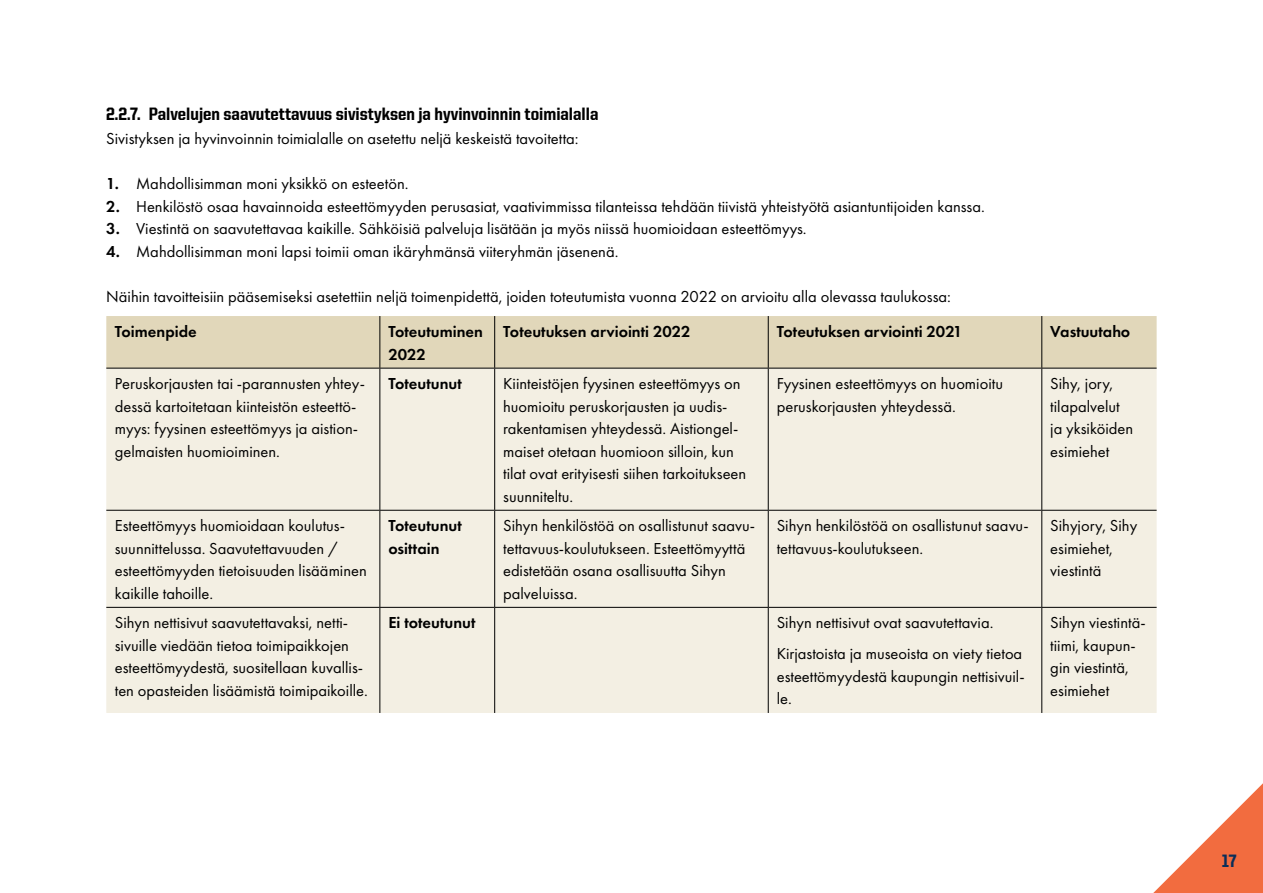
<style>
.page{position:relative;width:1263px;height:893px;background:#fff}
.page>*{position:absolute;margin:0;border:0;box-sizing:border-box;transform-origin:0 0}
.H3_Otsikko{font:800 18px "United Sans Semi Cond";color:#000}
.t1{font:800 18px "United Sans Semi Cond";color:#0a2e59}
.Taulukon_leipis{font:16.5px/22.5px "Futura PT";color:#000}
.Leipis{font:16.5px "Futura PT";color:#000}
.Taulukon_otsikkorivi{font:600 16.5px/22.5px "Futura PT";color:#000}
.Taulukon_leipis-2{font:600 16.5px/22.5px "Futura PT";color:#000}
.s1{font-weight:600}
</style>
<div class="page">
<svg style="left:1153px;top:783px;width:110px;height:110px"></svg>
<div style="left:106px;top:316px;width:1050px;height:52px;background:#e1d7ba"></div>
<div style="left:106px;top:369px;width:1050px;height:344px;background:#f3efe3"></div>
<hr style="left:379px;top:368px;width:1px;height:142px;background:#000">
<hr style="left:494px;top:368px;width:1px;height:142px;background:#000">
<hr style="left:768px;top:368px;width:1px;height:142px;background:#000">
<hr style="left:1041px;top:368px;width:1px;height:142px;background:#000">
<hr style="left:106px;top:510px;width:274px;height:1px;background:#000">
<hr style="left:380px;top:510px;width:115px;height:1px;background:#000">
<hr style="left:379px;top:511px;width:1px;height:96px;background:#000">
<hr style="left:495px;top:510px;width:273px;height:1px;background:#000">
<hr style="left:494px;top:511px;width:1px;height:96px;background:#000">
<hr style="left:768px;top:510px;width:274px;height:1px;background:#000">
<hr style="left:768px;top:511px;width:1px;height:96px;background:#000">
<hr style="left:1042px;top:510px;width:114px;height:1px;background:#000">
<hr style="left:1041px;top:511px;width:1px;height:96px;background:#000">
<hr style="left:106px;top:607px;width:274px;height:1px;background:#000">
<hr style="left:380px;top:607px;width:115px;height:1px;background:#000">
<hr style="left:379px;top:608px;width:1px;height:105px;background:#000">
<hr style="left:495px;top:607px;width:273px;height:1px;background:#000">
<hr style="left:494px;top:608px;width:1px;height:105px;background:#000">
<hr style="left:768px;top:607px;width:274px;height:1px;background:#000">
<hr style="left:768px;top:608px;width:1px;height:105px;background:#000">
<hr style="left:1042px;top:607px;width:114px;height:1px;background:#000">
<hr style="left:1041px;top:608px;width:1px;height:105px;background:#000">
<hr style="left:379px;top:316px;width:1px;height:52px;background:#000">
<hr style="left:494px;top:316px;width:1px;height:52px;background:#000">
<hr style="left:768px;top:316px;width:1px;height:52px;background:#000">
<hr style="left:1041px;top:316px;width:1px;height:52px;background:#000">
<hr style="left:106px;top:368px;width:274px;height:1px;background:#000">
<hr style="left:380px;top:368px;width:115px;height:1px;background:#000">
<hr style="left:495px;top:368px;width:273px;height:1px;background:#000">
<hr style="left:768px;top:368px;width:274px;height:1px;background:#000">
<hr style="left:1042px;top:368px;width:114px;height:1px;background:#000">
<h3 class="H3_Otsikko" style="left:106px;top:104px;width:494px">2.2.7. Palvelujen saavutettavuus sivistyksen ja hyvinvoinnin toimialalla</h3>
<p class="Leipis" style="left:106px;top:129px;width:474px">Sivistyksen ja hyvinvoinnin toimialalle on asetettu neljä keskeistä tavoitetta:</p>
<p class="Taulukon_leipis" style="left:106px;top:172px;width:304px"><span class="s1">1.</span> Mahdollisimman moni yksikkö on esteetön.</p>
<p class="Taulukon_leipis" style="left:106px;top:195px;width:880px"><span class="s1">2.</span> Henkilöstö osaa havainnoida esteettömyyden perusasiat, vaativimmissa tilanteissa tehdään tiivistä yhteistyötä asiantuntijoiden kanssa.</p>
<p class="Taulukon_leipis" style="left:106px;top:217px;width:702px"><span class="s1">3.</span> Viestintä on saavutettavaa kaikille. Sähköisiä palveluja lisätään ja myös niissä huomioidaan esteettömyys.</p>
<p class="Taulukon_leipis" style="left:106px;top:240px;width:514px"><span class="s1">4.</span> Mahdollisimman moni lapsi toimii oman ikäryhmänsä viiteryhmän jäsenenä.</p>
<p class="Leipis" style="left:106px;top:286px;width:846px">Näihin tavoitteisiin pääsemiseksi asetettiin neljä toimenpidettä, joiden toteutumista vuonna 2022 on arvioitu alla olevassa taulukossa:</p>
<p class="Taulukon_otsikkorivi" style="left:115px;top:320px;width:83px">Toimenpide</p>
<p class="Taulukon_otsikkorivi" style="left:388px;top:320px;width:96px">Toteutuminen<br>2022</p>
<p class="Taulukon_otsikkorivi" style="left:503px;top:320px;width:189px">Toteutuksen arviointi 2022</p>
<p class="Taulukon_otsikkorivi" style="left:777px;top:320px;width:187px">Toteutuksen arviointi 2021</p>
<p class="Taulukon_otsikkorivi" style="left:1050px;top:320px;width:81px">Vastuutaho</p>
<p class="Taulukon_leipis" style="left:115px;top:372px;width:252px">Peruskorjausten tai -parannusten yhtey&shy;dessä kartoitetaan kiinteistön esteettö&shy;myys: fyysinen esteettömyys ja aistion&shy;gelmaisten huomioiminen.</p>
<p class="Taulukon_leipis-2" style="left:388px;top:372px;width:75px">Toteutunut</p>
<p class="Taulukon_leipis" style="left:503px;top:372px;width:245px">Kiinteistöjen fyysinen esteettömyys on huomioitu peruskorjausten ja uudis&shy;rakentamisen yhteydessä. Aistiongel&shy;maiset otetaan huomioon silloin, kun tilat ovat erityisesti siihen tarkoitukseen suunniteltu.</p>
<p class="Taulukon_leipis" style="left:777px;top:372px;width:228px">Fyysinen esteettömyys on huomioitu peruskorjausten yhteydessä.</p>
<p class="Taulukon_leipis" style="left:1050px;top:372px;width:84px">Sihy, jory, tilapalvelut ja yksiköiden esimiehet</p>
<p class="Taulukon_leipis" style="left:115px;top:514px;width:254px">Esteettömyys huomioidaan koulutus&shy;suunnittelussa. Saavutettavuuden / esteettömyyden tietoisuuden lisääminen kaikille tahoille.</p>
<p class="Taulukon_leipis-2" style="left:388px;top:514px;width:75px">Toteutunut osittain</p>
<p class="Taulukon_leipis" style="left:503px;top:514px;width:253px">Sihyn henkilöstöä on osallistunut saavu&shy;tettavuus-koulutukseen. Esteettömyyttä edistetään osana osallisuutta Sihyn palveluissa.</p>
<p class="Taulukon_leipis" style="left:777px;top:514px;width:253px">Sihyn henkilöstöä on osallistunut saavu&shy;tettavuus-koulutukseen.</p>
<p class="Taulukon_leipis" style="left:1050px;top:514px;width:88px">Sihyjory, Sihy esimiehet, viestintä</p>
<p class="Taulukon_leipis" style="left:115px;top:612px;width:255px">Sihyn nettisivut saavutettavaksi, netti&shy;sivuille viedään tietoa toimipaikkojen esteettömyydestä, suositellaan kuvallis&shy;ten opasteiden lisäämistä toimipaikoille.</p>
<p class="Taulukon_leipis-2" style="left:388px;top:611px;width:89px">Ei toteutunut</p>
<p class="Taulukon_leipis" style="left:777px;top:612px;width:218px">Sihyn nettisivut ovat saavutettavia.</p>
<p class="Taulukon_leipis" style="left:1050px;top:612px;width:97px">Sihyn viestintä&shy;tiimi, kaupun&shy;gin viestintä, esimiehet</p>
<p class="Taulukon_leipis" style="left:777px;top:643px;width:249px">Kirjastoista ja museoista on viety tietoa esteettömyydestä kaupungin nettisivuil&shy;le.</p>
<p class="t1" style="left:1222px;top:852px;width:16px">17</p>
</div>
